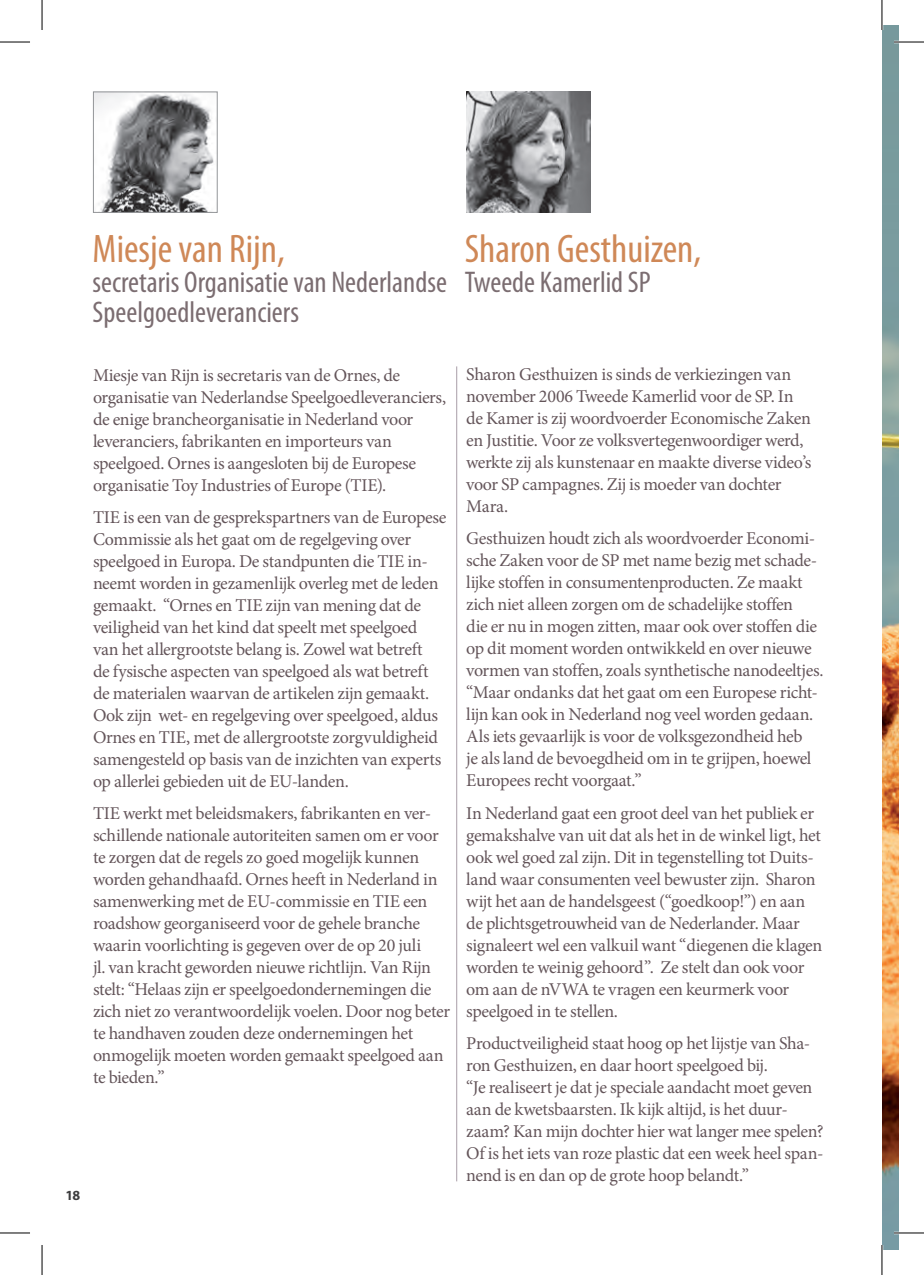
<style>
.page{position:relative;width:924px;height:1275px;background:#fff}
.page>*{position:absolute;margin:0;border:0;box-sizing:border-box;transform-origin:0 0}
.Sub_titel_grau{font:condensed 40px "Myriad Pro";color:#cf8857}
.Sub_titel_grau-2{font:condensed 30px/30px "Myriad Pro";color:#7b6d71}
.Fließtext{font:18px/22px "Minion Pro";letter-spacing:-.025em;color:#64555a}
.Fließtext-2{font:700 14px "Myriad Pro";color:#3e3e3f}
</style>
<div class="page">
<img style="left:882px;top:25px;width:16px;height:1224px">
<img style="left:466px;top:92px;width:123px;height:120px">
<img style="left:95px;top:94px;width:119px;height:117px">
<div style="left:93px;top:92px;width:124px;height:121px;border:1px solid #939598"></div>
<hr style="left:456px;top:366px;width:1px;height:815px;background:#a99da7">
<hr style="left:893px;top:41px;width:30px;height:2px;background:#fff">
<hr style="left:893px;top:1231px;width:30px;height:3px;background:#fff">
<hr style="left:0;top:42px;width:30px;height:1px;background:#000">
<hr style="left:893px;top:42px;width:30px;height:1px;background:#000">
<hr style="left:0;top:1232px;width:30px;height:1px;background:#000">
<hr style="left:893px;top:1232px;width:30px;height:1px;background:#000">
<hr style="left:42px;top:0;width:1px;height:30px;background:#000">
<hr style="left:42px;top:1245px;width:1px;height:30px;background:#000">
<hr style="left:881px;top:0;width:1px;height:30px;background:#000">
<hr style="left:881px;top:1245px;width:1px;height:30px;background:#000">
<p class="Sub_titel_grau" style="left:93px;top:224px;width:193px">Miesje van Rijn,</p>
<p class="Sub_titel_grau-2" style="left:93px;top:266px;width:355px">secretaris Organisatie van Nederlandse<br>Speelgoedleveranciers</p>
<p class="Sub_titel_grau" style="left:464px;top:224px;width:238px">Sharon Gesthuizen,</p>
<p class="Sub_titel_grau-2" style="left:464px;top:266px;width:187px">Tweede Kamerlid SP</p>
<p class="Fließtext" style="left:93px;top:364px;width:354px">Miesje van Rijn is secretaris van de Ornes, de organisatie van Nederlandse Speelgoedleveranciers, de enige brancheorganisatie in Nederland voor leveranciers, fabrikanten en importeurs van speelgoed. Ornes is aangesloten bij de Europese organisatie Toy Industries of Europe (TIE).</p>
<p class="Fließtext" style="left:93px;top:506px;width:355px">TIE is een van de gesprekspartners van de Europese Commissie als het gaat om de regelgeving over speelgoed in Europa. De standpunten die TIE in&shy;neemt worden in gezamenlijk overleg met de leden gemaakt. “Ornes en TIE zijn van mening dat de veiligheid van het kind dat speelt met speelgoed van het allergrootste belang is. Zowel wat betreft<br>de fysische aspecten van speelgoed als wat betreft de materialen waarvan de artikelen zijn gemaakt.<br>Ook zijn wet- en regelgeving over speelgoed, aldus Ornes en TIE, met de allergrootste zorgvuldigheid samengesteld op basis van de inzichten van experts op allerlei gebieden uit de EU-landen.</p>
<p class="Fließtext" style="left:93px;top:802px;width:358px">TIE werkt met beleidsmakers, fabrikanten en ver&shy;schillende nationale autoriteiten samen om er voor te zorgen dat de regels zo goed mogelijk kunnen worden gehandhaafd. Ornes heeft in Nederland in samenwerking met de EU-commissie en TIE een roadshow georganiseerd voor de gehele branche waarin voorlichting is gegeven over de op 20 juli<br>jl. van kracht geworden nieuwe richtlijn. Van Rijn stelt: “Helaas zijn er speelgoedondernemingen die zich niet zo verantwoordelijk voelen. Door nog beter te handhaven zouden deze ondernemingen het onmogelijk moeten worden gemaakt speelgoed aan te bieden.”</p>
<p class="Fließtext-2" style="left:65px;top:1186px;width:16px">18</p>
<p class="Fließtext" style="left:466px;top:364px;width:346px">Sharon Gesthuizen is sinds de verkiezingen van november 2006 Tweede Kamerlid voor de SP. In de Kamer is zij woordvoerder Economische Zaken en Justitie. Voor ze volksvertegenwoordiger werd, werkte zij als kunstenaar en maakte diverse video’s voor SP campagnes. Zij is moeder van dochter Mara.</p>
<p class="Fließtext" style="left:466px;top:528px;width:358px">Gesthuizen houdt zich als woordvoerder Economi&shy;sche Zaken voor de SP met name bezig met schade&shy;lijke stoffen in consumentenproducten. Ze maakt zich niet alleen zorgen om de schadelijke stoffen<br>die er nu in mogen zitten, maar ook over stoffen die op dit moment worden ontwikkeld en over nieuwe vormen van stoffen, zoals synthetische nanodeeltjes. “Maar ondanks dat het gaat om een Europese richt&shy;lijn kan ook in Nederland nog veel worden gedaan.<br>Als iets gevaarlijk is voor de volksgezondheid heb<br>je als land de bevoegdheid om in te grijpen, hoewel Europees recht voorgaat.”</p>
<p class="Fließtext" style="left:466px;top:802px;width:357px">In Nederland gaat een groot deel van het publiek er gemakshalve van uit dat als het in de winkel ligt, het ook wel goed zal zijn. Dit in tegenstelling tot Duits&shy;land waar consumenten veel bewuster zijn. Sharon wijt het aan de handelsgeest (“goedkoop!”) en aan de plichtsgetrouwheid van de Nederlander. Maar signaleert wel een valkuil want “diegenen die klagen worden te weinig gehoord”. Ze stelt dan ook voor om aan de nVWA te vragen een keurmerk voor speelgoed in te stellen.</p>
<p class="Fließtext" style="left:466px;top:1032px;width:345px">Productveiligheid staat hoog op het lijstje van Sha&shy;ron Gesthuizen, en daar hoort speelgoed bij.</p>
<p class="Fließtext" style="left:466px;top:1076px;width:358px">“Je realiseert je dat je speciale aandacht moet geven aan de kwetsbaarsten. Ik kijk altijd, is het duur&shy;zaam? Kan mijn dochter hier wat langer mee spelen?<br>Of is het iets van roze plastic dat een week heel span&shy;nend is en dan op de grote hoop belandt.”</p>
</div>
